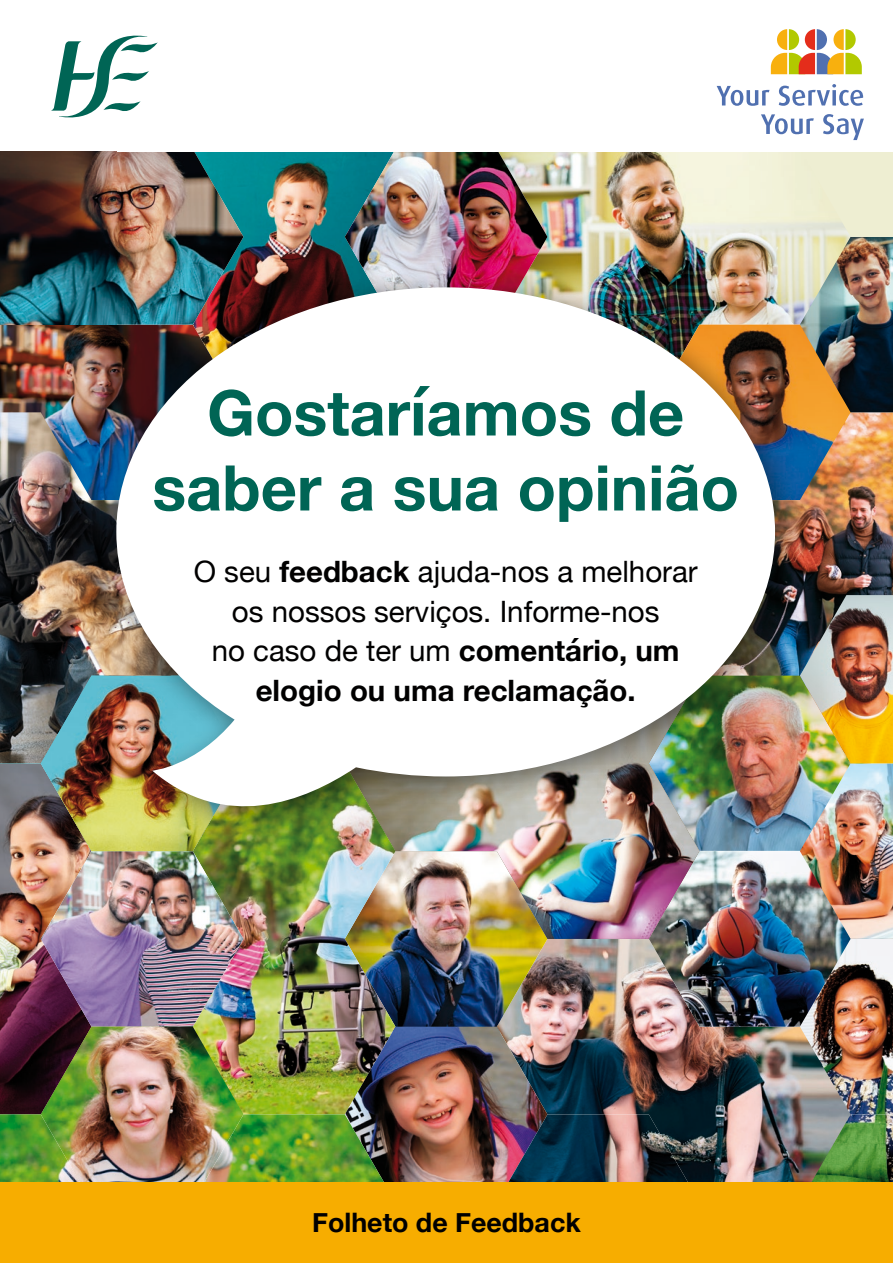
<style>
.page{position:relative;width:893px;height:1263px;background:#fff}
.page>*{position:absolute;margin:0;border:0;box-sizing:border-box;transform-origin:0 0}
.Head_0{font:700 63px/75px "Helvetica Neue";color:#006555;text-align:center}
.t1{font:29.4px/39.5px "Helvetica Neue";color:#010000;text-align:center}
.t2{font:700 26.85px "Helvetica Neue";color:#010000}
.s1{font-weight:700}
</style>
<div class="page">
<img style="left:547px;top:152px;width:252px;height:117px">
<img style="left:547px;top:939px;width:252px;height:243px">
<img style="left:649px;top:851px;width:150px;height:176px">
<img style="left:243px;top:152px;width:102px;height:117px">
<img style="left:345px;top:152px;width:202px;height:117px">
<img style="left:395px;top:939px;width:152px;height:88px">
<img style="left:395px;top:837px;width:304px;height:102px">
<img style="left:0;top:325px;width:98px;height:87px">
<img style="left:799px;top:237px;width:94px;height:945px">
<img style="left:806px;top:595px;width:87px;height:168px">
<img style="left:116px;top:151px;width:127px;height:118px">
<img style="left:243px;top:837px;width:152px;height:277px">
<img style="left:0;top:851px;width:41px;height:263px">
<img style="left:41px;top:851px;width:202px;height:331px">
<img style="left:0;top:763px;width:243px;height:88px">
<img style="left:345px;top:1027px;width:202px;height:155px">
<img style="left:195px;top:1114px;width:192px;height:68px">
<img style="left:497px;top:1114px;width:202px;height:68px">
<svg style="left:717px;top:29px;width:176px;height:208px"></svg>
<img style="left:0;top:412px;width:98px;height:351px">
<img style="left:0;top:151px;width:116px;height:174px">
<div style="left:98px;top:269px;width:708px;height:568px;background:#010000;opacity:.44"></div>
<img style="left:116px;top:287px;width:659px;height:545px">
<svg style="left:51px;top:35px;width:107px;height:83px"></svg>
<img style="left:0;top:1114px;width:89px;height:68px">
<div style="left:0;top:1182px;width:893px;height:81px;background:#f7ad00"></div>
<h1 class="Head_0" style="left:152px;top:377px;width:588px">Gostaríamos de saber a sua opinião</h1>
<p class="t1" style="left:194px;top:554px;width:505px">O seu <span class="s1">feedback</span> ajuda-nos a melhorar os nossos serviços. Informe-nos<br>no caso de ter um <span class="s1">comentário, um elogio ou uma reclamação.</span></p>
<p class="t2" style="left:312px;top:1201px;width:270px">Folheto de Feedback</p>
</div>
